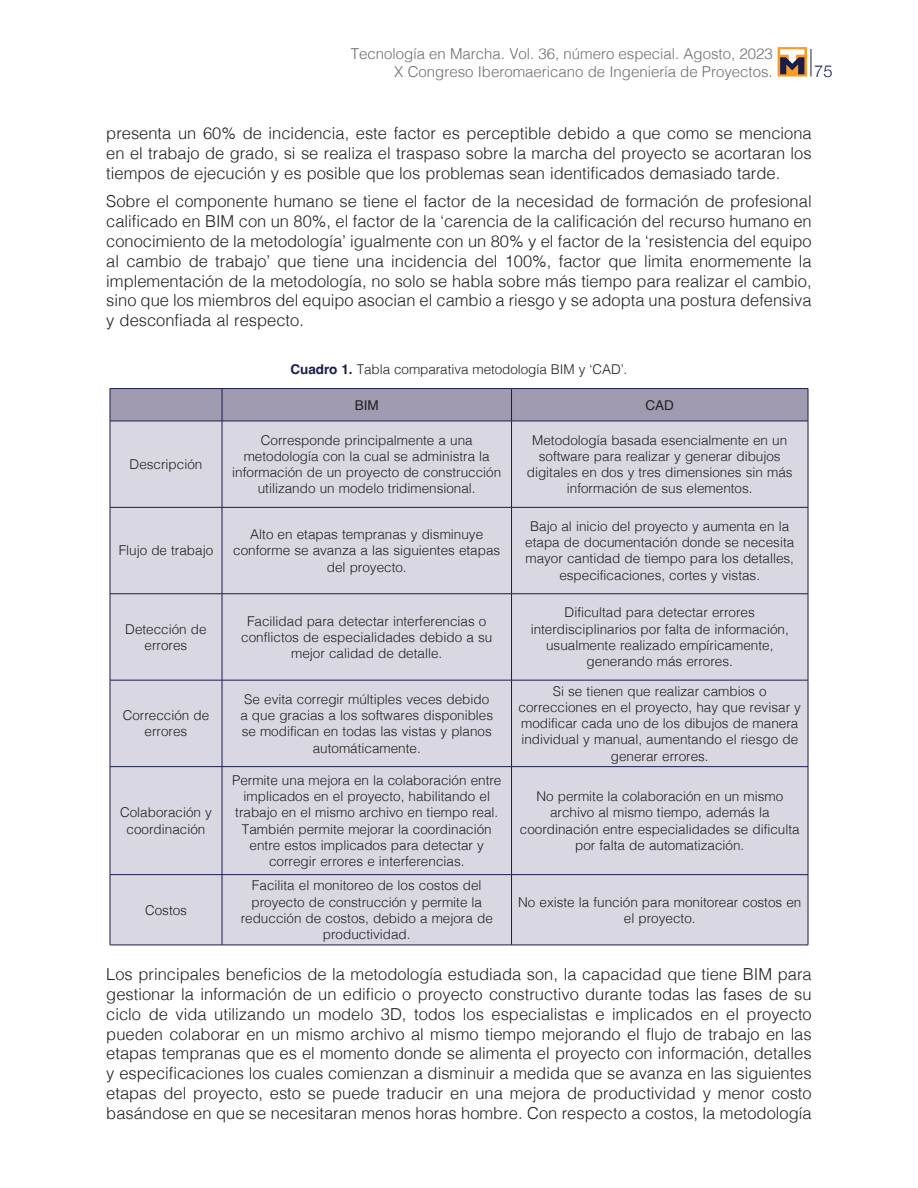
<style>
.page{position:relative;width:918px;height:1188px;background:#fff}
.page>*{position:absolute;margin:0;border:0;box-sizing:border-box;transform-origin:0 0}
.t1{font:300 16.5px/19.8px "Helvetica";color:#231f20;text-align:justify}
.t2{font:300 16.5px "Helvetica Neue";color:#1a1c4c}
.t3{font:300 15px/18px "Helvetica";color:#6c6d70;text-align:right}
.t4{font:300 13.5px/16.2px "Helvetica";color:#231f20;text-align:center}
.t5{font:13.5px "Helvetica";color:#231f20}
.s1{font-weight:700;color:#1a1c4c}
</style>
<div class="page">
<svg style="left:811px;top:49px;width:1px;height:28px"></svg>
<svg style="left:778px;top:47px;width:29px;height:30px"></svg>
<svg style="left:780px;top:49px;width:24px;height:25px"></svg>
<div style="left:111px;top:389px;width:697px;height:32px;background:#a09bb0"></div>
<div style="left:111px;top:422px;width:697px;height:523px;background:#d9d7e1"></div>
<hr style="left:110px;top:388px;width:112px;height:1px;background:#1a1c4c">
<hr style="left:110px;top:389px;width:1px;height:32px;background:#1a1c4c">
<hr style="left:222px;top:388px;width:290px;height:1px;background:#1a1c4c">
<hr style="left:222px;top:389px;width:1px;height:32px;background:#1a1c4c">
<hr style="left:512px;top:388px;width:296px;height:1px;background:#1a1c4c">
<hr style="left:511px;top:389px;width:1px;height:32px;background:#1a1c4c">
<hr style="left:808px;top:389px;width:1px;height:32px;background:#1a1c4c">
<hr style="left:110px;top:421px;width:112px;height:1px;background:#1a1c4c">
<hr style="left:110px;top:421px;width:1px;height:86px;background:#1a1c4c">
<hr style="left:222px;top:421px;width:290px;height:1px;background:#1a1c4c">
<hr style="left:222px;top:421px;width:1px;height:86px;background:#1a1c4c">
<hr style="left:512px;top:421px;width:296px;height:1px;background:#1a1c4c">
<hr style="left:511px;top:421px;width:1px;height:86px;background:#1a1c4c">
<hr style="left:808px;top:421px;width:1px;height:86px;background:#1a1c4c">
<hr style="left:110px;top:507px;width:112px;height:1px;background:#1a1c4c">
<hr style="left:110px;top:508px;width:1px;height:86px;background:#1a1c4c">
<hr style="left:222px;top:507px;width:290px;height:1px;background:#1a1c4c">
<hr style="left:222px;top:508px;width:1px;height:86px;background:#1a1c4c">
<hr style="left:512px;top:507px;width:296px;height:1px;background:#1a1c4c">
<hr style="left:511px;top:508px;width:1px;height:86px;background:#1a1c4c">
<hr style="left:808px;top:508px;width:1px;height:86px;background:#1a1c4c">
<hr style="left:110px;top:593px;width:112px;height:1px;background:#1a1c4c">
<hr style="left:110px;top:594px;width:1px;height:86px;background:#1a1c4c">
<hr style="left:222px;top:593px;width:290px;height:1px;background:#1a1c4c">
<hr style="left:222px;top:594px;width:1px;height:86px;background:#1a1c4c">
<hr style="left:512px;top:593px;width:296px;height:1px;background:#1a1c4c">
<hr style="left:511px;top:594px;width:1px;height:86px;background:#1a1c4c">
<hr style="left:808px;top:594px;width:1px;height:86px;background:#1a1c4c">
<hr style="left:110px;top:680px;width:112px;height:1px;background:#1a1c4c">
<hr style="left:110px;top:680px;width:1px;height:86px;background:#1a1c4c">
<hr style="left:222px;top:680px;width:290px;height:1px;background:#1a1c4c">
<hr style="left:222px;top:680px;width:1px;height:86px;background:#1a1c4c">
<hr style="left:512px;top:680px;width:296px;height:1px;background:#1a1c4c">
<hr style="left:511px;top:680px;width:1px;height:86px;background:#1a1c4c">
<hr style="left:808px;top:680px;width:1px;height:86px;background:#1a1c4c">
<hr style="left:110px;top:766px;width:112px;height:1px;background:#1a1c4c">
<hr style="left:110px;top:767px;width:1px;height:107px;background:#1a1c4c">
<hr style="left:222px;top:766px;width:290px;height:1px;background:#1a1c4c">
<hr style="left:222px;top:767px;width:1px;height:107px;background:#1a1c4c">
<hr style="left:512px;top:766px;width:296px;height:1px;background:#1a1c4c">
<hr style="left:511px;top:767px;width:1px;height:107px;background:#1a1c4c">
<hr style="left:808px;top:767px;width:1px;height:107px;background:#1a1c4c">
<hr style="left:110px;top:874px;width:112px;height:1px;background:#1a1c4c">
<hr style="left:110px;top:875px;width:1px;height:70px;background:#1a1c4c">
<hr style="left:222px;top:874px;width:290px;height:1px;background:#1a1c4c">
<hr style="left:222px;top:875px;width:1px;height:70px;background:#1a1c4c">
<hr style="left:512px;top:874px;width:296px;height:1px;background:#1a1c4c">
<hr style="left:511px;top:875px;width:1px;height:70px;background:#1a1c4c">
<hr style="left:808px;top:875px;width:1px;height:70px;background:#1a1c4c">
<hr style="left:110px;top:945px;width:112px;height:1px;background:#1a1c4c">
<hr style="left:222px;top:945px;width:290px;height:1px;background:#1a1c4c">
<hr style="left:512px;top:945px;width:296px;height:1px;background:#1a1c4c">
<p class="t3" style="left:351px;top:43px;width:423px">Tecnología en Marcha. Vol. 36, número especial. Agosto, 2023<br>X Congreso Iberomaericano de Ingeniería de Proyectos.</p>
<p class="t2" style="left:814px;top:57px;width:20px">75</p>
<p class="t1" style="left:106px;top:122px;width:707px">presenta un 60% de incidencia, este factor es perceptible debido a que como se menciona en el trabajo de grado, si se realiza el traspaso sobre la marcha del proyecto se acortaran los tiempos de ejecución y es posible que los problemas sean identificados demasiado tarde.</p>
<p class="t1" style="left:106px;top:190px;width:707px">Sobre el componente humano se tiene el factor de la necesidad de formación de profesional calificado en BIM con un 80%, el factor de la ‘carencia de la calificación del recurso humano en conocimiento de la metodología’ igualmente con un 80% y el factor de la ‘resistencia del equipo al cambio de trabajo’ que tiene una incidencia del 100%, factor que limita enormemente la implementación de la metodología, no solo se habla sobre más tiempo para realizar el cambio, sino que los miembros del equipo asocian el cambio a riesgo y se adopta una postura defensiva y desconfiada al respecto.</p>
<p class="t4" style="left:291px;top:360px;width:338px"><span class="s1">Cuadro 1.</span> Tabla comparativa metodología BIM y ‘CAD’.</p>
<p class="t5" style="left:355px;top:395px;width:26px">BIM</p>
<p class="t5" style="left:646px;top:395px;width:30px">CAD</p>
<p class="t4" style="left:130px;top:455px;width:74px">Descripción</p>
<p class="t4" style="left:119px;top:542px;width:96px">Flujo de trabajo</p>
<p class="t4" style="left:232px;top:431px;width:271px">Corresponde principalmente a una metodología con la cual se administra la información de un proyecto de construcción utilizando un modelo tridimensional.</p>
<p class="t4" style="left:527px;top:431px;width:267px">Metodología basada esencialmente en un software para realizar y generar dibujos digitales en dos y tres dimensiones sin más información de sus elementos.</p>
<p class="t4" style="left:233px;top:525px;width:269px">Alto en etapas tempranas y disminuye conforme se avanza a las siguientes etapas del proyecto.</p>
<p class="t4" style="left:525px;top:517px;width:271px">Bajo al inicio del proyecto y aumenta en la etapa de documentación donde se necesita mayor cantidad de tiempo para los detalles, especificaciones, cortes y vistas.</p>
<p class="t4" style="left:125px;top:620px;width:83px">Detección de errores</p>
<p class="t4" style="left:241px;top:612px;width:252px">Facilidad para detectar interferencias o conflictos de especialidades debido a su mejor calidad de detalle.</p>
<p class="t4" style="left:531px;top:604px;width:260px">Dificultad para detectar errores interdisciplinarios por falta de información, usualmente realizado empíricamente, generando más errores.</p>
<p class="t4" style="left:123px;top:706px;width:88px">Corrección de errores</p>
<p class="t4" style="left:120px;top:804px;width:93px">Colaboración y coordinación</p>
<p class="t4" style="left:145px;top:901px;width:44px">Costos</p>
<p class="t4" style="left:240px;top:690px;width:254px">Se evita corregir múltiples veces debido a que gracias a los softwares disponibles se modifican en todas las vistas y planos automáticamente.</p>
<p class="t4" style="left:519px;top:682px;width:284px">Si se tienen que realizar cambios o correcciones en el proyecto, hay que revisar y modificar cada uno de los dibujos de manera individual y manual, aumentando el riesgo de generar errores.</p>
<p class="t4" style="left:232px;top:771px;width:271px">Permite una mejora en la colaboración entre implicados en el proyecto, habilitando el trabajo en el mismo archivo en tiempo real.<br>También permite mejorar la coordinación entre estos implicados para detectar y corregir errores e interferencias.</p>
<p class="t4" style="left:241px;top:876px;width:254px">Facilita el monitoreo de los costos del proyecto de construcción y permite la reducción de costos, debido a mejora de productividad.</p>
<p class="t4" style="left:520px;top:787px;width:281px">No permite la colaboración en un mismo archivo al mismo tiempo, además la coordinación entre especialidades se dificulta por falta de automatización.</p>
<p class="t4" style="left:518px;top:893px;width:285px">No existe la función para monitorear costos en el proyecto.</p>
<p class="t1" style="left:106px;top:963px;width:707px">Los principales beneficios de la metodología estudiada son, la capacidad que tiene BIM para gestionar la información de un edificio o proyecto constructivo durante todas las fases de su ciclo de vida utilizando un modelo 3D, todos los especialistas e implicados en el proyecto pueden colaborar en un mismo archivo al mismo tiempo mejorando el flujo de trabajo en las etapas tempranas que es el momento donde se alimenta el proyecto con información, detalles y especificaciones los cuales comienzan a disminuir a medida que se avanza en las siguientes etapas del proyecto, esto se puede traducir en una mejora de productividad y menor costo basándose en que se necesitaran menos horas hombre. Con respecto a costos, la metodología</p>
</div>
